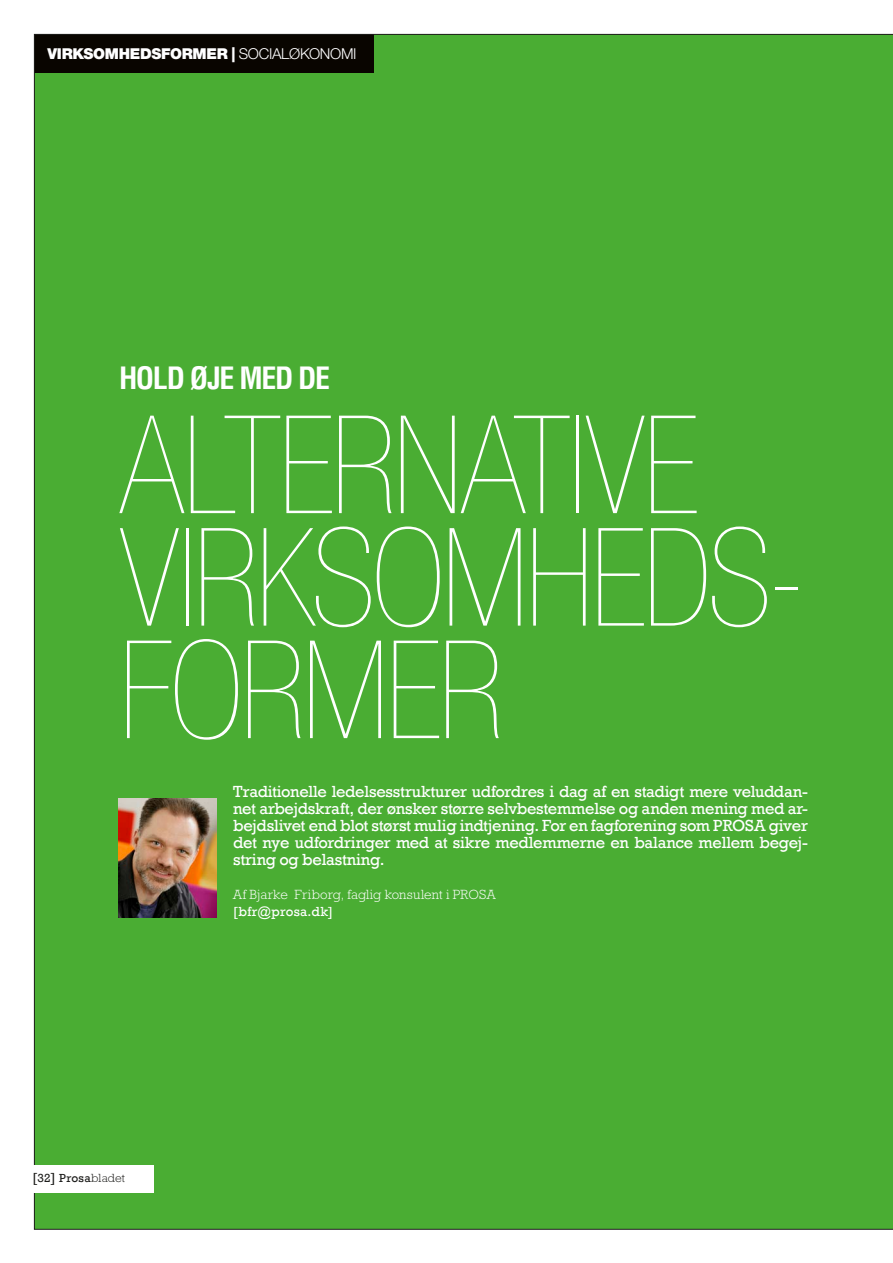
<style>
.page{position:relative;width:893px;height:1263px;background:#fff}
.page>*{position:absolute;margin:0;border:0;box-sizing:border-box;transform-origin:0 0}
.t1{font:200 condensed 136.5px/112.5px "Helvetica Neue LT Pro";letter-spacing:-.02em;color:#fff}
.t2{font:700 condensed 30px "Helvetica";letter-spacing:-.045em;color:#fff}
.t3{font:16.5px/17px "Rockwell";letter-spacing:-.02em;color:#fff;text-align:justify}
.t4{font:900 15px "Helvetica Neue";letter-spacing:-.02em;color:#fff}
.t5{font:300 13.5px "Rockwell";letter-spacing:.01em;color:#fff}
.t6{font:13.5px "Rockwell";letter-spacing:.015em;color:#fff}
.t7{font:12px "Rockwell";letter-spacing:.02em;color:#1d1d1b}
.s1{font-weight:300}
.s2{font-size:13.5px}
</style>
<div class="page">
<div style="left:34px;top:34px;width:859px;height:1196px;background:#4aad33"></div>
<div style="left:0;top:1165px;width:153px;height:28px;background:#fff"></div>
<img style="left:118px;top:799px;width:98px;height:119px">
<p class="t4" style="left:48px;top:45px;width:311px">VIRKSOMHEDSFORMER | <span class="s1">SOCIALØKONOMI</span></p>
<h2 class="t2" style="left:119px;top:359px;width:213px">HOLD ØJE MED DE</h2>
<h1 class="t1" style="left:119px;top:410px;width:689px">ALTERNATIVE<br>VIRKSOMHEDS-<br>FORMER</h1>
<p class="t7" style="left:33px;top:1171px;width:94px"><span class="s2">[</span>32<span class="s2">]</span> Prosa<span class="s1">bladet</span></p>
<p class="t3" style="left:233px;top:783px;width:576px">Traditionelle ledelsesstrukturer udfordres i dag af en stadigt mere veluddan&shy;net arbejdskraft, der ønsker større selvbestemmelse og anden mening med ar&shy;bejdslivet end blot størst mulig indtjening. For en fagforening som PROSA giver det nye udfordringer med at sikre medlemmerne en balance mellem begej&shy;string og belastning.</p>
<p class="t5" style="left:233px;top:887px;width:264px">Af Bjarke Friborg, faglig konsulent i PROSA</p>
<p class="t6" style="left:233px;top:903px;width:101px">[bfr@prosa.dk]</p>
</div>
